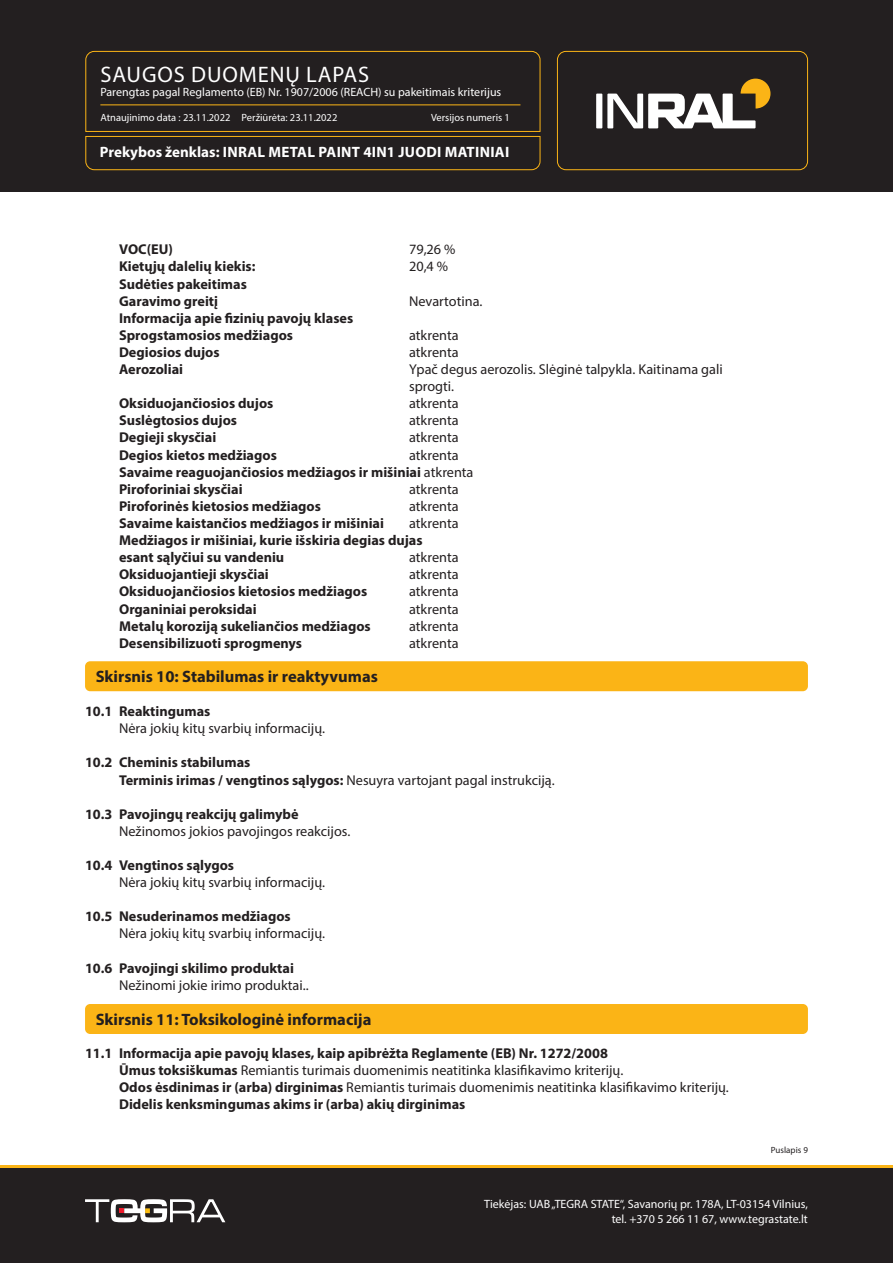
<style>
.page{position:relative;width:893px;height:1263px;background:#fff}
.page>*{position:absolute;margin:0;border:0;box-sizing:border-box;transform-origin:0 0}
.t1{font:22.5px "Myriad Pro";letter-spacing:.04em;color:#fff}
.Skyrius_baltas{font:700 16.5px "Myriad Pro";color:#231f20}
.t2{font:700 15px "Myriad Pro";letter-spacing:.02em;color:#fff}
.Tekstas_paprastas_Bo{font:700 14.25px "Myriad Pro";color:#231f20}
.Tekstas_paprastas_Bo-2{font:14.25px "Myriad Pro";color:#231f20}
.t3{font:12px/14.4px "Myriad Pro";color:#fff;text-align:right}
.t4{font:10.5px "Myriad Pro";color:#fff}
.t5{font:9px "Myriad Pro";color:#231f20}
.s1{font-weight:400}
.s2{font-weight:700}
</style>
<div class="page">
<div style="left:0;top:1165px;width:893px;height:98px;background:#231f20"></div>
<div style="left:0;top:0;width:893px;height:191px;background:#231f20"></div>
<svg style="left:85px;top:51px;width:456px;height:119px"></svg>
<div style="left:557px;top:51px;width:251px;height:119px;border:1px solid #fbb416;border-radius:9px"></div>
<hr style="left:100px;top:104px;width:420px;height:1px;background:#fbb416">
<svg style="left:85px;top:1199px;width:140px;height:23px"></svg>
<div style="left:596px;top:94px;width:6px;height:34px;background:#fff"></div>
<svg style="left:607px;top:79px;width:163px;height:49px"></svg>
<hr style="left:0;top:1165px;width:893px;height:2px;background:#fbb416">
<div style="left:85px;top:661px;width:723px;height:30px;background:#fbb416;border-radius:5px"></div>
<div style="left:85px;top:1004px;width:723px;height:30px;background:#fbb416;border-radius:5px"></div>
<h1 class="t1" style="left:101px;top:60px;width:270px">SAUGOS DUOMENŲ LAPAS</h1>
<p class="t3" style="left:100px;top:85px;width:402px">Parengtas pagal Reglamento (EB) Nr. 1907/2006 (REACH) su pakeitimais kriterijus</p>
<p class="t4" style="left:100px;top:111px;width:238px">Atnaujinimo data : 23.11.2022 Peržiūrėta: 23.11.2022</p>
<p class="t4" style="left:431px;top:111px;width:80px">Versijos numeris 1</p>
<p class="t2" style="left:100px;top:143px;width:411px">Prekybos ženklas: INRAL METAL PAINT 4IN1 JUODI MATINIAI</p>
<p class="Tekstas_paprastas_Bo" style="left:119px;top:240px;width:55px">VOC(EU)</p>
<p class="Tekstas_paprastas_Bo-2" style="left:409px;top:241px;width:48px">79,26 %</p>
<p class="Tekstas_paprastas_Bo" style="left:119px;top:257px;width:138px">Kietųjų dalelių kiekis:</p>
<p class="Tekstas_paprastas_Bo-2" style="left:409px;top:258px;width:41px">20,4 %</p>
<p class="Tekstas_paprastas_Bo" style="left:119px;top:274px;width:129px">Sudėties pakeitimas</p>
<p class="Tekstas_paprastas_Bo" style="left:119px;top:292px;width:100px">Garavimo greitį</p>
<p class="Tekstas_paprastas_Bo-2" style="left:409px;top:292px;width:75px">Nevartotina.</p>
<p class="Tekstas_paprastas_Bo" style="left:119px;top:309px;width:236px">Informacija apie fizinių pavojų klases</p>
<p class="Tekstas_paprastas_Bo" style="left:119px;top:326px;width:176px">Sprogstamosios medžiagos</p>
<p class="Tekstas_paprastas_Bo-2" style="left:409px;top:326px;width:51px">atkrenta</p>
<p class="Tekstas_paprastas_Bo" style="left:119px;top:343px;width:102px">Degiosios dujos</p>
<p class="Tekstas_paprastas_Bo-2" style="left:409px;top:343px;width:51px">atkrenta</p>
<p class="Tekstas_paprastas_Bo" style="left:119px;top:360px;width:66px">Aerozoliai</p>
<p class="Tekstas_paprastas_Bo-2" style="left:409px;top:360px;width:315px">Ypač degus aerozolis. Slėginė talpykla. Kaitinama gali</p>
<p class="Tekstas_paprastas_Bo-2" style="left:409px;top:378px;width:47px">sprogti.</p>
<p class="Tekstas_paprastas_Bo" style="left:119px;top:394px;width:156px">Oksiduojančiosios dujos</p>
<p class="Tekstas_paprastas_Bo-2" style="left:409px;top:395px;width:51px">atkrenta</p>
<p class="Tekstas_paprastas_Bo" style="left:119px;top:411px;width:120px">Suslėgtosios dujos</p>
<p class="Tekstas_paprastas_Bo-2" style="left:409px;top:412px;width:51px">atkrenta</p>
<p class="Tekstas_paprastas_Bo" style="left:119px;top:428px;width:99px">Degieji skysčiai</p>
<p class="Tekstas_paprastas_Bo-2" style="left:409px;top:429px;width:51px">atkrenta</p>
<p class="Tekstas_paprastas_Bo" style="left:119px;top:445px;width:159px">Degios kietos medžiagos</p>
<p class="Tekstas_paprastas_Bo-2" style="left:409px;top:446px;width:51px">atkrenta</p>
<p class="Tekstas_paprastas_Bo" style="left:119px;top:463px;width:356px">Savaime reaguojančiosios medžiagos ir mišiniai <span class="s1">atkrenta</span></p>
<p class="Tekstas_paprastas_Bo" style="left:119px;top:480px;width:125px">Piroforiniai skysčiai</p>
<p class="Tekstas_paprastas_Bo-2" style="left:409px;top:480px;width:51px">atkrenta</p>
<p class="Tekstas_paprastas_Bo" style="left:119px;top:497px;width:203px">Piroforinės kietosios medžiagos</p>
<p class="Tekstas_paprastas_Bo-2" style="left:409px;top:497px;width:51px">atkrenta</p>
<p class="Tekstas_paprastas_Bo" style="left:119px;top:514px;width:266px">Savaime kaistančios medžiagos ir mišiniai</p>
<p class="Tekstas_paprastas_Bo-2" style="left:409px;top:514px;width:51px">atkrenta</p>
<p class="Tekstas_paprastas_Bo" style="left:119px;top:531px;width:305px">Medžiagos ir mišiniai, kurie išskiria degias dujas</p>
<p class="Tekstas_paprastas_Bo" style="left:119px;top:548px;width:167px">esant sąlyčiui su vandeniu</p>
<p class="Tekstas_paprastas_Bo-2" style="left:409px;top:549px;width:51px">atkrenta</p>
<p class="Tekstas_paprastas_Bo" style="left:119px;top:565px;width:151px">Oksiduojantieji skysčiai</p>
<p class="Tekstas_paprastas_Bo-2" style="left:409px;top:566px;width:51px">atkrenta</p>
<p class="Tekstas_paprastas_Bo" style="left:119px;top:582px;width:250px">Oksiduojančiosios kietosios medžiagos</p>
<p class="Tekstas_paprastas_Bo-2" style="left:409px;top:583px;width:51px">atkrenta</p>
<p class="Tekstas_paprastas_Bo" style="left:119px;top:599px;width:139px">Organiniai peroksidai</p>
<p class="Tekstas_paprastas_Bo-2" style="left:409px;top:600px;width:51px">atkrenta</p>
<p class="Tekstas_paprastas_Bo" style="left:119px;top:616px;width:253px">Metalų koroziją sukeliančios medžiagos</p>
<p class="Tekstas_paprastas_Bo-2" style="left:409px;top:617px;width:51px">atkrenta</p>
<p class="Tekstas_paprastas_Bo" style="left:119px;top:634px;width:184px">Desensibilizuoti sprogmenys</p>
<p class="Tekstas_paprastas_Bo-2" style="left:409px;top:634px;width:51px">atkrenta</p>
<p class="Skyrius_baltas" style="left:96px;top:666px;width:284px">Skirsnis 10: Stabilumas ir reaktyvumas</p>
<p class="Tekstas_paprastas_Bo" style="left:85px;top:702px;width:127px">10.1 Reaktingumas</p>
<p class="Tekstas_paprastas_Bo-2" style="left:119px;top:720px;width:207px">Nėra jokių kitų svarbių informacijų.</p>
<p class="Tekstas_paprastas_Bo" style="left:85px;top:753px;width:167px">10.2 Cheminis stabilumas</p>
<p class="Tekstas_paprastas_Bo-2" style="left:119px;top:771px;width:437px"><span class="s2">Terminis irimas / vengtinos sąlygos:</span> Nesuyra vartojant pagal instrukciją.</p>
<p class="Tekstas_paprastas_Bo" style="left:85px;top:805px;width:215px">10.3 Pavojingų reakcijų galimybė</p>
<p class="Tekstas_paprastas_Bo-2" style="left:119px;top:822px;width:233px">Nežinomos jokios pavojingos reakcijos.</p>
<p class="Tekstas_paprastas_Bo" style="left:85px;top:856px;width:151px">10.4 Vengtinos sąlygos</p>
<p class="Tekstas_paprastas_Bo-2" style="left:119px;top:873px;width:207px">Nėra jokių kitų svarbių informacijų.</p>
<p class="Tekstas_paprastas_Bo" style="left:85px;top:907px;width:207px">10.5 Nesuderinamos medžiagos</p>
<p class="Tekstas_paprastas_Bo-2" style="left:119px;top:925px;width:207px">Nėra jokių kitų svarbių informacijų.</p>
<p class="Tekstas_paprastas_Bo" style="left:85px;top:958px;width:210px">10.6 Pavojingi skilimo produktai</p>
<p class="Tekstas_paprastas_Bo-2" style="left:119px;top:976px;width:191px">Nežinomi jokie irimo produktai..</p>
<p class="Skyrius_baltas" style="left:96px;top:1009px;width:277px">Skirsnis 11: Toksikologinė informacija</p>
<p class="Tekstas_paprastas_Bo" style="left:85px;top:1044px;width:524px">11.1 Informacija apie pavojų klases, kaip apibrėžta Reglamente (EB) Nr. 1272/2008</p>
<p class="Tekstas_paprastas_Bo-2" style="left:119px;top:1062px;width:506px"><span class="s2">Ūmus toksiškumas</span> Remiantis turimais duomenimis neatitinka klasifikavimo kriterijų.</p>
<p class="Tekstas_paprastas_Bo-2" style="left:119px;top:1079px;width:611px"><span class="s2">Odos ėsdinimas ir (arba) dirginimas</span> Remiantis turimais duomenimis neatitinka klasifikavimo kriterijų.</p>
<p class="Tekstas_paprastas_Bo" style="left:119px;top:1095px;width:348px">Didelis kenksmingumas akims ir (arba) akių dirginimas</p>
<p class="t5" style="left:771px;top:1144px;width:38px">Puslapis 9</p>
<p class="t3" style="left:484px;top:1197px;width:325px">Tiekėjas: UAB „TEGRA STATE“, Savanorių pr. 178A, LT-03154 Vilnius, tel. +370 5 266 11 67, www.tegrastate.lt</p>
</div>
